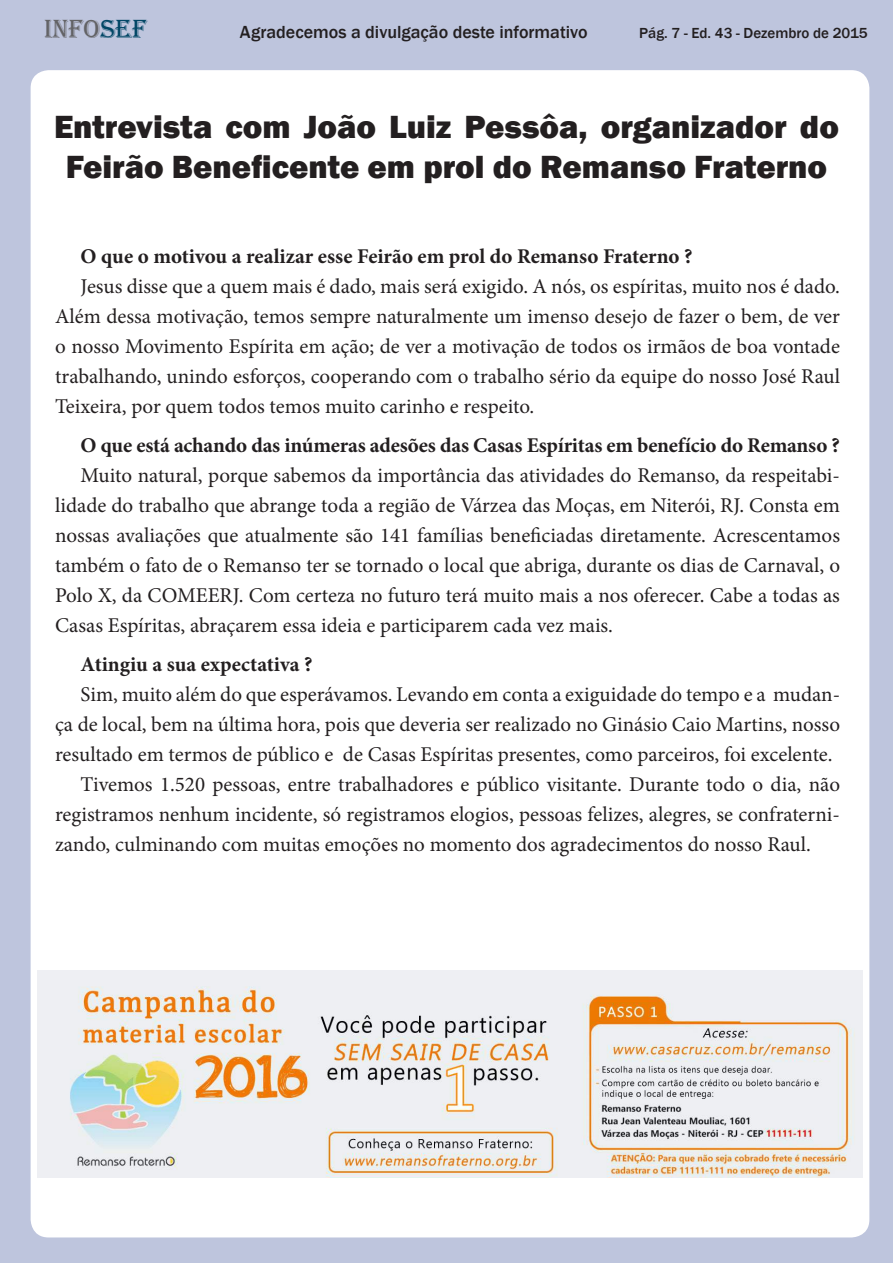
<style>
.page{position:relative;width:893px;height:1263px;background:#bec5dd}
.page>*{position:absolute;margin:0;border:0;box-sizing:border-box;transform-origin:0 0}
.t1{font:800 33px/39.6px "Franklin Gothic";color:#231f20;text-align:center}
.t2{font:27px "Algerian";color:#636366}
.t3{font:21px/30px "Minion Pro";color:#231f20;text-align:justify}
.t4{font:700 21px "Minion Pro";letter-spacing:-.005em;color:#231f20}
.t5{font:500 18px "Franklin Gothic";color:#231f20}
.t6{font:500 15px "Franklin Gothic";color:#231f20}
.s1{color:#024766}
</style>
<div class="page">
<div style="left:31px;top:70px;width:838px;height:1167px;background:#fff;border-radius:18px"></div>
<img style="left:37px;top:971px;width:826px;height:206px">
<p class="t2" style="left:44px;top:14px;width:104px">INFO<span class="s1">SEF</span></p>
<p class="t5" style="left:240px;top:21px;width:349px">Agradecemos a divulgação deste informativo</p>
<p class="t6" style="left:639px;top:23px;width:230px">Pág. 7 - Ed. 43 - Dezembro de 2015</p>
<h1 class="t1" style="left:54px;top:107px;width:786px">Entrevista com João Luiz Pessôa, organizador do<br>Feirão Beneficente em prol do Remanso Fraterno</h1>
<p class="t4" style="left:81px;top:241px;width:613px">O que o motivou a realizar esse Feirão em prol do Remanso Fraterno ?</p>
<p class="t3" style="left:55px;top:271px;width:786px;text-indent:26px">Jesus disse que a quem mais é dado, mais será exigido. A nós, os espíritas, muito nos é dado.<br>Além dessa motivação, temos sempre naturalmente um imenso desejo de fazer o bem, de ver o nosso Movimento Espírita em ação; de ver a motivação de todos os irmãos de boa vontade trabalhando, unindo esforços, cooperando com o trabalho sério da equipe do nosso José Raul Teixeira, por quem todos temos muito carinho e respeito.</p>
<p class="t4" style="left:81px;top:430px;width:761px">O que está achando das inúmeras adesões das Casas Espíritas em benefício do Remanso ?</p>
<p class="t3" style="left:55px;top:460px;width:786px;text-indent:26px">Muito natural, porque sabemos da importância das atividades do Remanso, da respeitabi&shy;lidade do trabalho que abrange toda a região de Várzea das Moças, em Niterói, RJ. Consta em nossas avaliações que atualmente são 141 famílias beneficiadas diretamente. Acrescentamos também o fato de o Remanso ter se tornado o local que abriga, durante os dias de Carnaval, o Polo X, da COMEERJ. Com certeza no futuro terá muito mais a nos oferecer. Cabe a todas as Casas Espíritas, abraçarem essa ideia e participarem cada vez mais.</p>
<p class="t4" style="left:81px;top:649px;width:233px">Atingiu a sua expectativa ?</p>
<p class="t3" style="left:81px;top:679px;width:761px">Sim, muito além do que esperávamos. Levando em conta a exiguidade do tempo e a mudan-</p>
<p class="t3" style="left:55px;top:709px;width:786px">ça de local, bem na última hora, pois que deveria ser realizado no Ginásio Caio Martins, nosso</p>
<p class="t3" style="left:55px;top:739px;width:779px">resultado em termos de público e de Casas Espíritas presentes, como parceiros, foi excelente.</p>
<p class="t3" style="left:81px;top:769px;width:761px">Tivemos 1.520 pessoas, entre trabalhadores e público visitante. Durante todo o dia, não</p>
<p class="t3" style="left:55px;top:799px;width:786px">registramos nenhum incidente, só registramos elogios, pessoas felizes, alegres, se confraterni-</p>
<p class="t3" style="left:55px;top:829px;width:757px">zando, culminando com muitas emoções no momento dos agradecimentos do nosso Raul.</p>
</div>
